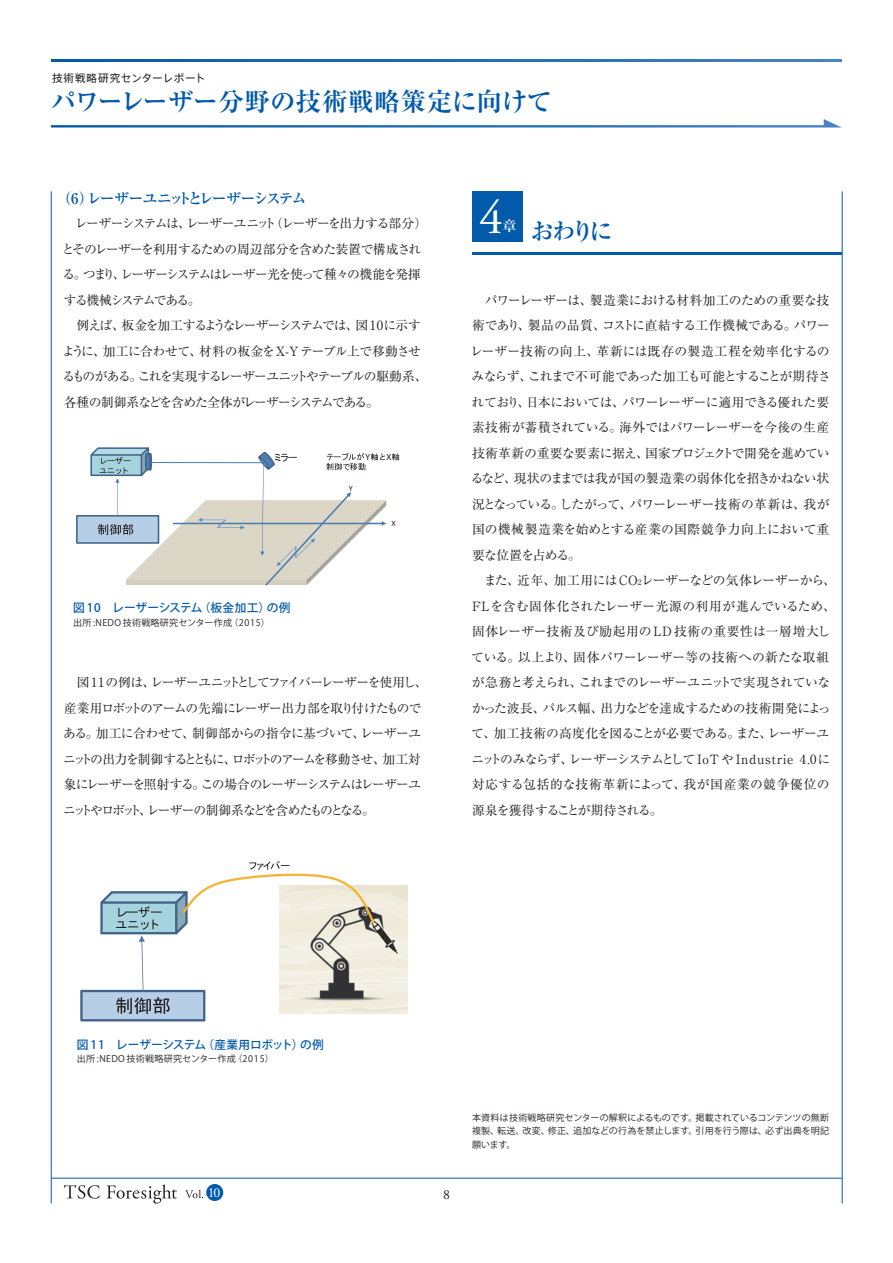
<style>
.page{position:relative;width:893px;height:1263px;background:#fff}
.page>*{position:absolute;margin:0;border:0;box-sizing:border-box;transform-origin:0 0}
.t1{font:47.85px "Adobe Garamond Pro";color:#fff}
.t2{font:700 25.5px "Ryumin Pro";letter-spacing:-.005em;color:#015aaa}
.t3{font:700 23.4px "Ryumin Pro";color:#015aaa}
.t4{font:700 14.85px "Ryumin Pro";letter-spacing:-.12em;color:#015aaa}
.t5{font:13.8px "Adobe Garamond Pro";color:#fff}
.t6{font:13.8px "Adobe Garamond Pro";color:#231f20}
.t7{font:12.75px/25.5px "Ryumin Pro";letter-spacing:-.015em;color:#231f20}
.t8{font:12.75px/25.5px "Ryumin Pro";letter-spacing:-.085em;color:#231f20}
.t9{font:12.75px/25.5px "Ryumin Pro";letter-spacing:-.095em;color:#231f20}
.t10{font:500 11.7px "Koz Go Pr 6 N";letter-spacing:-.01em;color:#015aaa}
.t11{font:500 11.7px "Koz Go Pr 6 N";letter-spacing:.015em;color:#015aaa}
.t12{font:10.65px "Axis Std";letter-spacing:.04em;color:#231f20}
.t13{font:9.6px "Calibri";color:#231f20}
.t14{font:9px/13.8px "Koz Go Pr 6 N";letter-spacing:.025em;color:#231f20;text-align:justify}
.t15{font:8.25px "Calibri";color:#231f20}
.s1{font-size:7.5px}
</style>
<div class="page">
<div style="left:77px;top:516px;width:81px;height:27px;background:#b7cee7"></div>
<div style="left:76px;top:515px;width:83px;height:29px;border:2px solid #416389"></div>
<svg style="left:392px;top:453px;width:7px;height:7px"></svg>
<svg style="left:89px;top:447px;width:297px;height:139px"></svg>
<div style="left:81px;top:991px;width:123px;height:29px;background:#b7cee7"></div>
<div style="left:80px;top:990px;width:125px;height:31px;border:2px solid #416389"></div>
<svg style="left:116px;top:997px;width:54px;height:17px"></svg>
<img style="left:280px;top:886px;width:128px;height:128px">
<svg style="left:98px;top:861px;width:300px;height:130px"></svg>
<div style="left:472px;top:191px;width:51px;height:51px;background:#015aaa"></div>
<hr style="left:472px;top:252px;width:370px;height:3px;background:#015aaa">
<svg style="left:51px;top:119px;width:791px;height:9px"></svg>
<svg style="left:51px;top:60px;width:791px;height:2px;background:#226db6"></svg>
<hr style="left:51px;top:191px;width:1px;height:1012px;background:#015aaa">
<hr style="left:842px;top:191px;width:1px;height:1012px;background:#015aaa">
<hr style="left:51px;top:1178px;width:791px;height:1px;background:#015aaa">
<div style="left:206px;top:1184px;width:17px;height:17px;background:#015aaa;border-radius:50%"></div>
<svg style="left:185px;top:1190px;width:18px;height:8px"></svg>
<svg style="left:64px;top:1185px;width:36px;height:14px"></svg>
<svg style="left:107px;top:1184px;width:70px;height:19px"></svg>
<p class="t12" style="left:52px;top:70px;width:155px">技術戦略研究センターレポート</p>
<h2 class="t2" style="left:51px;top:81px;width:503px">パワーレーザー分野の技術戦略策定に向けて</h2>
<p class="t4" style="left:56px;top:187px;width:252px">（6）レーザーユニットとレーザーシステム</p>
<p class="t8" style="left:62px;top:210px;width:367px">　レーザーシステムは、レーザーユニット（レーザーを出力する部分）とそのレーザーを利用するための周辺部分を含めた装置で構成される。つまり、レーザーシステムはレーザー光を使って種々の機能を発揮する機械システムである。<br>　例えば、板金を加工するようなレーザーシステムでは、図 10に示すように、加工に合わせて、材料の板金をX-Yテーブル上で移動させるものがある。これを実現するレーザーユニットやテーブルの駆動系、各種の制御系などを含めた全体がレーザーシステムである。</p>
<p class="t11" style="left:73px;top:601px;width:219px">図 10　レーザーシステム（板金加工）の例</p>
<p class="t14" style="left:73px;top:616px;width:198px">出所 :NEDO 技術戦略研究センター作成（2015）</p>
<p class="t15" style="left:349px;top:483px;width:6px">Y</p>
<p class="t13" style="left:365px;top:450px;width:6px">Y</p>
<p class="t13" style="left:386px;top:450px;width:6px">X</p>
<p class="t15" style="left:392px;top:518px;width:6px">X</p>
<p class="t9" style="left:63px;top:669px;width:366px">　図 11の例は、レーザーユニットとしてファイバーレーザーを使用し、産業用ロボットのアームの先端にレーザー出力部を取り付けたものである。加工に合わせて、制御部からの指令に基づいて、レーザーユニットの出力を制御するとともに、ロボットのアームを移動させ、加工対象にレーザーを照射する。この場合のレーザーシステムはレーザーユニットやロボット、レーザーの制御系などを含めたものとなる。</p>
<h1 class="t1" style="left:479px;top:189px;width:25px">4</h1>
<h3 class="t3" style="left:503px;top:212px;width:112px"><sup>章</sup> おわりに</h3>
<p class="t7" style="left:470px;top:286px;width:367px">　パワーレーザーは、製造業における材料加工のための重要な技術であり、製品の品質、コストに直結する工作機械である。パワーレーザー技術の向上、革新には既存の製造工程を効率化するのみならず、これまで不可能であった加工も可能とすることが期待されており、日本においては、パワーレーザーに適用できる優れた要素技術が蓄積されている。海外ではパワーレーザーを今後の生産技術革新の重要な要素に据え、国家プロジェクトで開発を進めているなど、現状のままでは我が国の製造業の弱体化を招きかねない状況となっている。したがって、パワーレーザー技術の革新は、我が国の機械製造業を始めとする産業の国際競争力向上において重要な位置を占める。<br>　また、近年、加工用には CO<span class="s1">2</span>レーザーなどの気体レーザーから、FLを含む固体化されたレーザー光源の利用が進んでいるため、固体レーザー技術及び励起用のLD 技術の重要性は一層増大している。以上より、固体パワーレーザー等の技術への新たな取組が急務と考えられ、これまでのレーザーユニットで実現されていなかった波長、パルス幅、出力などを達成するための技術開発によって、加工技術の高度化を図ることが必要である。また、レーザーユニットのみならず、レーザーシステムとしてIoT や Industrie 4.0に対応する包括的な技術革新によって、我が国産業の競争優位の源泉を獲得することが期待される。</p>
<p class="t10" style="left:77px;top:1038px;width:248px">図 11　レーザーシステム（産業用ロボット）の例</p>
<p class="t14" style="left:77px;top:1052px;width:198px">出所 :NEDO 技術戦略研究センター作成（2015）</p>
<p class="t5" style="left:208px;top:1184px;width:14px">10</p>
<p class="t6" style="left:443px;top:1186px;width:8px">8</p>
<p class="t14" style="left:472px;top:1110px;width:359px">本資料は技術戦略研究センターの解釈によるものです。掲載されているコンテンツの無断複製、転送、改変、修正、追加などの行為を禁止します。引用を行う際は、必ず出典を明記願います。</p>
</div>
